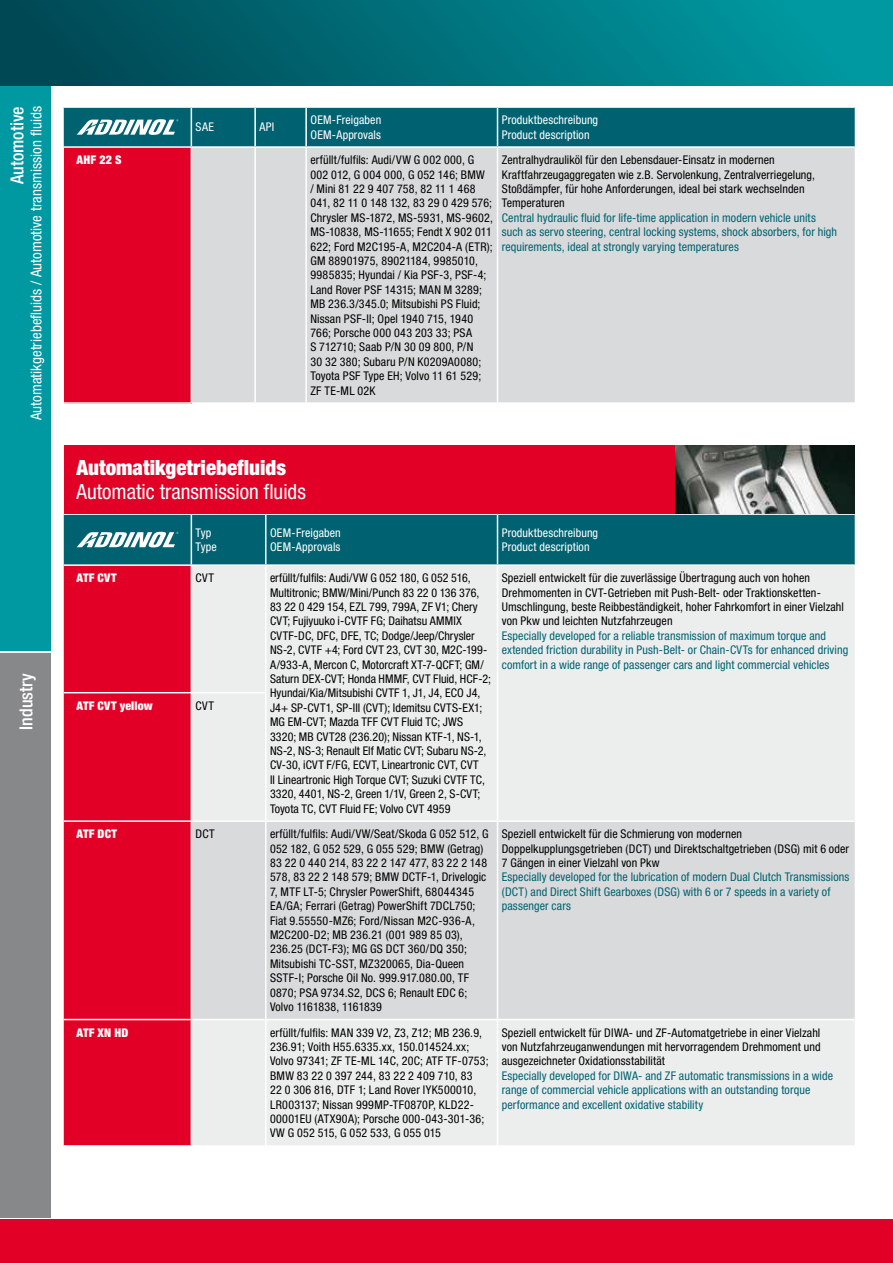
<style>
.page{position:relative;width:893px;height:1263px;background:#fff}
.page>*{position:absolute;margin:0;border:0;box-sizing:border-box;transform-origin:0 0}
.t1{font:condensed 21px "Helvetica Neue LT Pro";color:#fff}
.t2{font:900 condensed 21px "Helvetica Neue LT Pro";color:#fff}
.t3{font:500 condensed 18px "Helvetica Neue LT Pro";color:#fff}
.t4{font:condensed 15px "Helvetica Neue LT Pro";color:#fff}
.t5{font:condensed 12px/14.4px "Helvetica Neue LT Pro";letter-spacing:.01em;color:#000}
.t6{font:condensed 12px/14.4px "Helvetica Neue LT Pro";letter-spacing:.01em;color:#006271}
.t7{font:condensed 12px/14.4px "Helvetica Neue LT Pro";letter-spacing:.01em;color:#fff}
.t8{font:900 condensed 12px "Helvetica Neue LT Pro";letter-spacing:.015em;color:#fff}
</style>
<div class="page">
<div style="left:0;top:0;width:893px;height:85px;background:linear-gradient(to right,#004551,#009ea6)"></div>
<div style="left:0;top:1219px;width:893px;height:44px;background:#e20026"></div>
<div style="left:64px;top:147px;width:127px;height:256px;background:#e20026"></div>
<div style="left:192px;top:148px;width:663px;height:254px;background:#d9dadb"></div>
<hr style="left:64px;top:402px;width:127px;height:2px;background:#fff">
<hr style="left:64px;top:146px;width:127px;height:2px;background:#fff">
<hr style="left:254px;top:148px;width:2px;height:254px;background:#fff">
<hr style="left:305px;top:148px;width:2px;height:254px;background:#fff">
<hr style="left:497px;top:148px;width:1px;height:254px;background:#fff">
<svg style="left:64px;top:107px;width:791px;height:40px;background:#136d7b"></svg>
<div style="left:64px;top:566px;width:127px;height:579px;background:#e20026"></div>
<div style="left:192px;top:566px;width:663px;height:579px;background:#eceded"></div>
<div style="left:192px;top:822px;width:663px;height:197px;background:#d9dadb"></div>
<hr style="left:265px;top:566px;width:1px;height:126px;background:#fff">
<hr style="left:497px;top:566px;width:1px;height:127px;background:#fff">
<hr style="left:64px;top:692px;width:127px;height:1px;background:#fff">
<hr style="left:191px;top:692px;width:75px;height:1px;background:#fff">
<hr style="left:265px;top:693px;width:1px;height:127px;background:#fff">
<hr style="left:497px;top:693px;width:1px;height:127px;background:#fff">
<hr style="left:64px;top:820px;width:127px;height:2px;background:#fff">
<hr style="left:191px;top:820px;width:75px;height:2px;background:#fff">
<hr style="left:266px;top:820px;width:231px;height:2px;background:#fff">
<hr style="left:265px;top:822px;width:1px;height:197px;background:#fff">
<hr style="left:497px;top:820px;width:358px;height:2px;background:#fff">
<hr style="left:497px;top:822px;width:1px;height:197px;background:#fff">
<hr style="left:64px;top:1019px;width:127px;height:1px;background:#fff">
<hr style="left:191px;top:1019px;width:75px;height:1px;background:#fff">
<hr style="left:266px;top:1019px;width:231px;height:1px;background:#fff">
<hr style="left:265px;top:1020px;width:1px;height:125px;background:#fff">
<hr style="left:497px;top:1019px;width:358px;height:1px;background:#fff">
<hr style="left:497px;top:1020px;width:1px;height:125px;background:#fff">
<div style="left:64px;top:445px;width:791px;height:68px;background:#e20026"></div>
<img style="left:676px;top:445px;width:179px;height:68px">
<svg style="left:64px;top:514px;width:791px;height:51px;background:#0e6b79"></svg>
<div style="left:0;top:653px;width:50px;height:565px;background:#87888a"></div>
<div style="left:0;top:86px;width:50px;height:565px;background:#0098a1"></div>
<h2 class="t3" style="left:6px;top:184px;width:79px;rotate:-90deg">Automotive</h2>
<p class="t4" style="left:27px;top:420px;width:315px;rotate:-90deg">Automatikgetriebefluids / Automotive transmission fluids</p>
<h2 class="t3" style="left:16px;top:730px;width:58px;rotate:-90deg">Industry</h2>
<p class="t7" style="left:196px;top:120px;width:20px">SAE</p>
<p class="t7" style="left:259px;top:120px;width:17px">API</p>
<p class="t7" style="left:310px;top:113px;width:72px">OEM-Freigaben<br>OEM-Approvals</p>
<p class="t7" style="left:502px;top:113px;width:98px">Produktbeschreibung<br>Product description</p>
<p class="t8" style="left:77px;top:153px;width:47px">AHF 22 S</p>
<p class="t5" style="left:310px;top:153px;width:184px">erfüllt/fulfils: Audi/VW G 002 000, G<br>002 012, G 004 000, G 052 146; BMW<br>/ Mini 81 22 9 407 758, 82 11 1 468<br>041, 82 11 0 148 132, 83 29 0 429 576;<br>Chrysler MS-1872, MS-5931, MS-9602,<br>MS-10838, MS-11655; Fendt X 902 011<br>622; Ford M2C195-A, M2C204-A (ETR);<br>GM 88901975, 89021184, 9985010,<br>9985835; Hyundai / Kia PSF-3, PSF-4;<br>Land Rover PSF 14315; MAN M 3289;<br>MB 236.3/345.0; Mitsubishi PS Fluid;<br>Nissan PSF-II; Opel 1940 715, 1940<br>766; Porsche 000 043 203 33; PSA<br>S 712710; Saab P/N 30 09 800, P/N<br>30 32 380; Subaru P/N K0209A0080;<br>Toyota PSF Type EH; Volvo 11 61 529;<br>ZF TE-ML 02K</p>
<p class="t5" style="left:502px;top:153px;width:315px">Zentralhydrauliköl für den Lebensdauer-Einsatz in modernen Kraftfahrzeugaggregaten wie z.B. Servolenkung, Zentralverriegelung, Stoßdämpfer, für hohe Anforderungen, ideal bei stark wechselnden Temperaturen</p>
<p class="t6" style="left:502px;top:210px;width:337px">Central hydraulic fluid for life-time application in modern vehicle units such as servo steering, central locking systems, shock absorbers, for high requirements, ideal at strongly varying temperatures</p>
<h1 class="t2" style="left:77px;top:455px;width:211px">Automatikgetriebefluids</h1>
<h1 class="t1" style="left:77px;top:479px;width:231px">Automatic transmission fluids</h1>
<p class="t7" style="left:196px;top:525px;width:23px">Typ<br>Type</p>
<p class="t7" style="left:270px;top:525px;width:72px">OEM-Freigaben<br>OEM-Approvals</p>
<p class="t7" style="left:502px;top:525px;width:98px">Produktbeschreibung<br>Product description</p>
<p class="t8" style="left:77px;top:571px;width:42px">ATF CVT</p>
<p class="t5" style="left:196px;top:571px;width:20px">CVT</p>
<p class="t5" style="left:270px;top:571px;width:222px">erfüllt/fulfils: Audi/VW G 052 180, G 052 516, Multitronic; BMW/Mini/Punch 83 22 0 136 376, 83 22 0 429 154, EZL 799, 799A, ZF V1; Chery CVT; Fujiyuuko i-CVTF FG; Daihatsu AMMIX CVTF-DC, DFC, DFE, TC; Dodge/Jeep/Chrysler NS-2, CVTF +4; Ford CVT 23, CVT 30, M2C-199- A/933-A, Mercon C, Motorcraft XT-7-QCFT; GM/ Saturn DEX-CVT; Honda HMMF, CVT Fluid, HCF-2; Hyundai/Kia/Mitsubishi CVTF 1, J1, J4, ECO J4, J4+ SP-CVT1, SP-III (CVT); Idemitsu CVTS-EX1; MG EM-CVT; Mazda TFF CVT Fluid TC; JWS 3320; MB CVT28 (236.20); Nissan KTF-1, NS-1, NS-2, NS-3; Renault Elf Matic CVT; Subaru NS-2, CV-30, iCVT F/FG, ECVT, Lineartronic CVT, CVT<br>II Lineartronic High Torque CVT; Suzuki CVTF TC, 3320, 4401, NS-2, Green 1/1V, Green 2, S-CVT; Toyota TC, CVT Fluid FE; Volvo CVT 4959</p>
<p class="t5" style="left:502px;top:571px;width:344px">Speziell entwickelt für die zuverlässige Übertragung auch von hohen Drehmomenten in CVT-Getrieben mit Push-Belt- oder Traktionsketten-Umschlingung, beste Reibbeständigkeit, hoher Fahrkomfort in einer Vielzahl von Pkw und leichten Nutzfahrzeugen</p>
<p class="t6" style="left:502px;top:628px;width:348px">Especially developed for a reliable transmission of maximum torque and extended friction durability in Push-Belt- or Chain-CVTs for enhanced driving comfort in a wide range of passenger cars and light commercial vehicles</p>
<p class="t8" style="left:77px;top:698px;width:78px">ATF CVT yellow</p>
<p class="t5" style="left:196px;top:698px;width:20px">CVT</p>
<p class="t8" style="left:77px;top:827px;width:42px">ATF DCT</p>
<p class="t5" style="left:196px;top:827px;width:21px">DCT</p>
<p class="t5" style="left:270px;top:827px;width:220px">erfüllt/fulfils: Audi/VW/Seat/Skoda G 052 512, G 052 182, G 052 529, G 055 529; BMW (Getrag)<br>83 22 0 440 214, 83 22 2 147 477, 83 22 2 148<br>578, 83 22 2 148 579; BMW DCTF-1, Drivelogic 7, MTF LT-5; Chrysler PowerShift, 68044345<br>EA/GA; Ferrari (Getrag) PowerShift 7DCL750; Fiat 9.55550-MZ6; Ford/Nissan M2C-936-A, M2C200-D2; MB 236.21 (001 989 85 03), 236.25 (DCT-F3); MG GS DCT 360/DQ 350; Mitsubishi TC-SST, MZ320065, Dia-Queen SSTF-I; Porsche Oil No. 999.917.080.00, TF 0870; PSA 9734.S2, DCS 6; Renault EDC 6; Volvo 1161838, 1161839</p>
<p class="t5" style="left:502px;top:827px;width:349px">Speziell entwickelt für die Schmierung von modernen<br>Doppelkupplungsgetrieben (DCT) und Direktschaltgetrieben (DSG) mit 6 oder<br>7 Gängen in einer Vielzahl von Pkw</p>
<p class="t6" style="left:502px;top:870px;width:349px">Especially developed for the lubrication of modern Dual Clutch Transmissions (DCT) and Direct Shift Gearboxes (DSG) with 6 or 7 speeds in a variety of passenger cars</p>
<p class="t8" style="left:77px;top:1025px;width:53px">ATF XN HD</p>
<p class="t5" style="left:270px;top:1025px;width:220px">erfüllt/fulfils: MAN 339 V2, Z3, Z12; MB 236.9, 236.91; Voith H55.6335.xx, 150.014524.xx; Volvo 97341; ZF TE-ML 14C, 20C; ATF TF-0753; BMW 83 22 0 397 244, 83 22 2 409 710, 83<br>22 0 306 816, DTF 1; Land Rover IYK500010, LR003137; Nissan 999MP-TF0870P, KLD22- 00001EU (ATX90A); Porsche 000-043-301-36; VW G 052 515, G 052 533, G 055 015</p>
<p class="t5" style="left:502px;top:1025px;width:320px;text-align:justify">Speziell entwickelt für DIWA- und ZF-Automatgetriebe in einer Vielzahl von Nutzfahrzeuganwendungen mit hervorragendem Drehmoment und ausgezeichneter Oxidationsstabilität</p>
<p class="t6" style="left:502px;top:1068px;width:333px">Especially developed for DIWA- and ZF automatic transmissions in a wide range of commercial vehicle applications with an outstanding torque performance and excellent oxidative stability</p>
</div>
